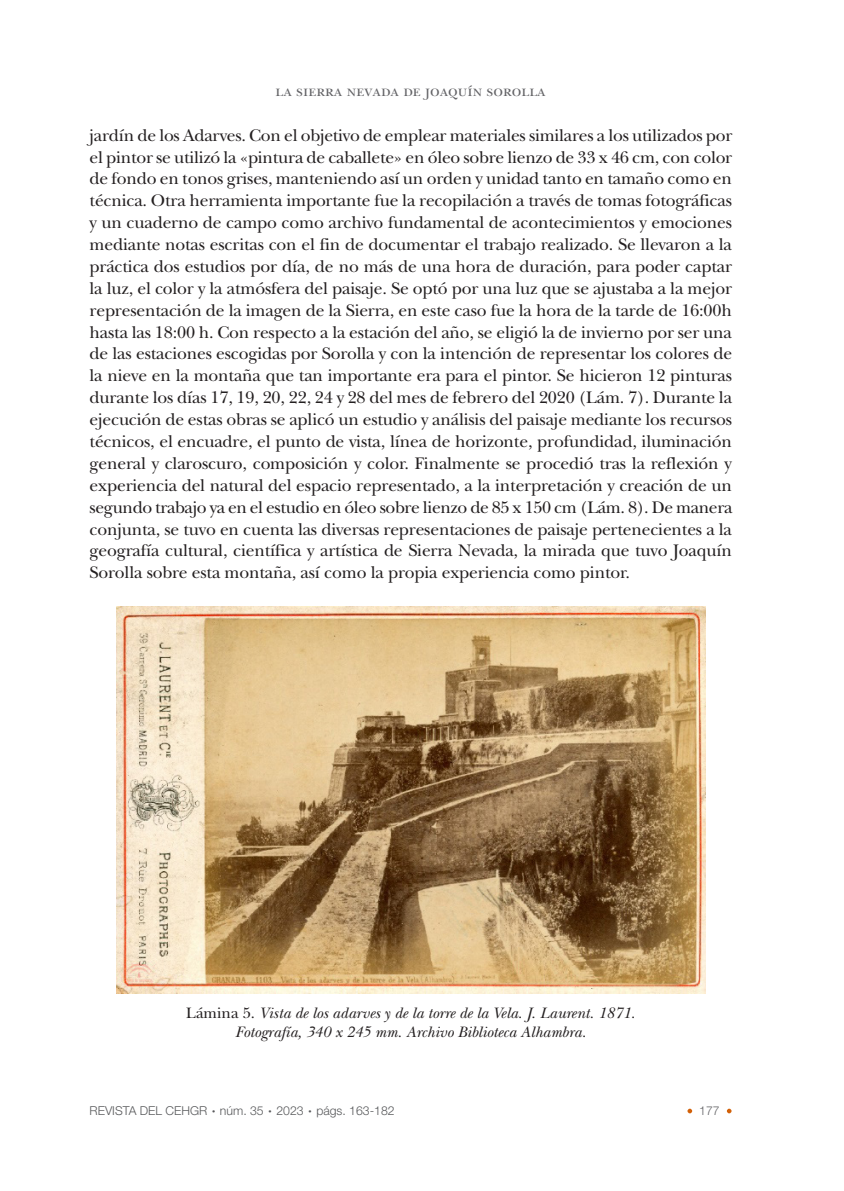
<style>
.page{position:relative;width:844px;height:1191px;background:#fff}
.page>*{position:absolute;margin:0;border:0;box-sizing:border-box;transform-origin:0 0}
.t1{font:17.5px/21.9px "New Baskerville Std";letter-spacing:-.01em;color:#231f20;text-align:justify}
.pie_ilustraciones{font:italic 15.75px/19.2px "New Baskerville Std";color:#231f20;text-align:center}
.t2{font:15.75px "New Baskerville Std";color:#636366}
.t3{font:300 12.25px "Helvetica Neue LT Std";color:#57585a}
.t4{font:300 12.25px "Helvetica Neue LT Std";color:#636366}
.s1{font-style:normal}
.s2{font-weight:100;font-size:21px}
</style>
<div class="page">
<svg style="left:687px;top:1108px;width:5px;height:5px"></svg>
<svg style="left:726px;top:1108px;width:5px;height:5px"></svg>
<img style="left:116px;top:607px;width:589px;height:386px">
<p class="t2" style="left:275px;top:82px;width:272px">la sierra nevada de joaquín sorolla</p>
<p class="t1" style="left:90px;top:124px;width:644px">jardín de los Adarves. Con el objetivo de emplear materiales similares a los utilizados por el pintor se utilizó la «pintura de caballete» en óleo sobre lienzo de 33 x 46 cm, con color de fondo en tonos grises, manteniendo así un orden y unidad tanto en tamaño como en técnica. Otra herramienta importante fue la recopilación a través de tomas fotográficas y un cuaderno de campo como archivo fundamental de acontecimientos y emociones mediante notas escritas con el fin de documentar el trabajo realizado. Se llevaron a la práctica dos estudios por día, de no más de una hora de duración, para poder captar la luz, el color y la atmósfera del paisaje. Se optó por una luz que se ajustaba a la mejor representación de la imagen de la Sierra, en este caso fue la hora de la tarde de 16:00h hasta las 18:00 h. Con respecto a la estación del año, se eligió la de invierno por ser una de las estaciones escogidas por Sorolla y con la intención de representar los colores de la nieve en la montaña que tan importante era para el pintor. Se hicieron 12 pinturas durante los días 17, 19, 20, 22, 24 y 28 del mes de febrero del 2020 (Lám. 7). Durante la ejecución de estas obras se aplicó un estudio y análisis del paisaje mediante los recursos técnicos, el encuadre, el punto de vista, línea de horizonte, profundidad, iluminación general y claroscuro, composición y color. Finalmente se procedió tras la reflexión y experiencia del natural del espacio representado, a la interpretación y creación de un segundo trabajo ya en el estudio en óleo sobre lienzo de 85 x 150 cm (Lám. 8). De manera conjunta, se tuvo en cuenta las diversas representaciones de paisaje pertenecientes a la geografía cultural, científica y artística de Sierra Nevada, la mirada que tuvo Joaquín Sorolla sobre esta montaña, así como la propia experiencia como pintor.</p>
<p class="pie_ilustraciones" style="left:186px;top:1003px;width:450px"><span class="s1">Lámina 5.</span> Vista de los adarves y de la torre de la Vela. J. Laurent. 1871.<br>Fotografía, 340 x 245 mm. Archivo Biblioteca Alhambra.</p>
<p class="t3" style="left:90px;top:1103px;width:306px">REVISTA DEL CEHGR <span class="s2">·</span> núm. 35 <span class="s2">·</span> 2023 <span class="s2">·</span> págs. 163-182</p>
<p class="t4" style="left:699px;top:1103px;width:22px">177</p>
</div>
